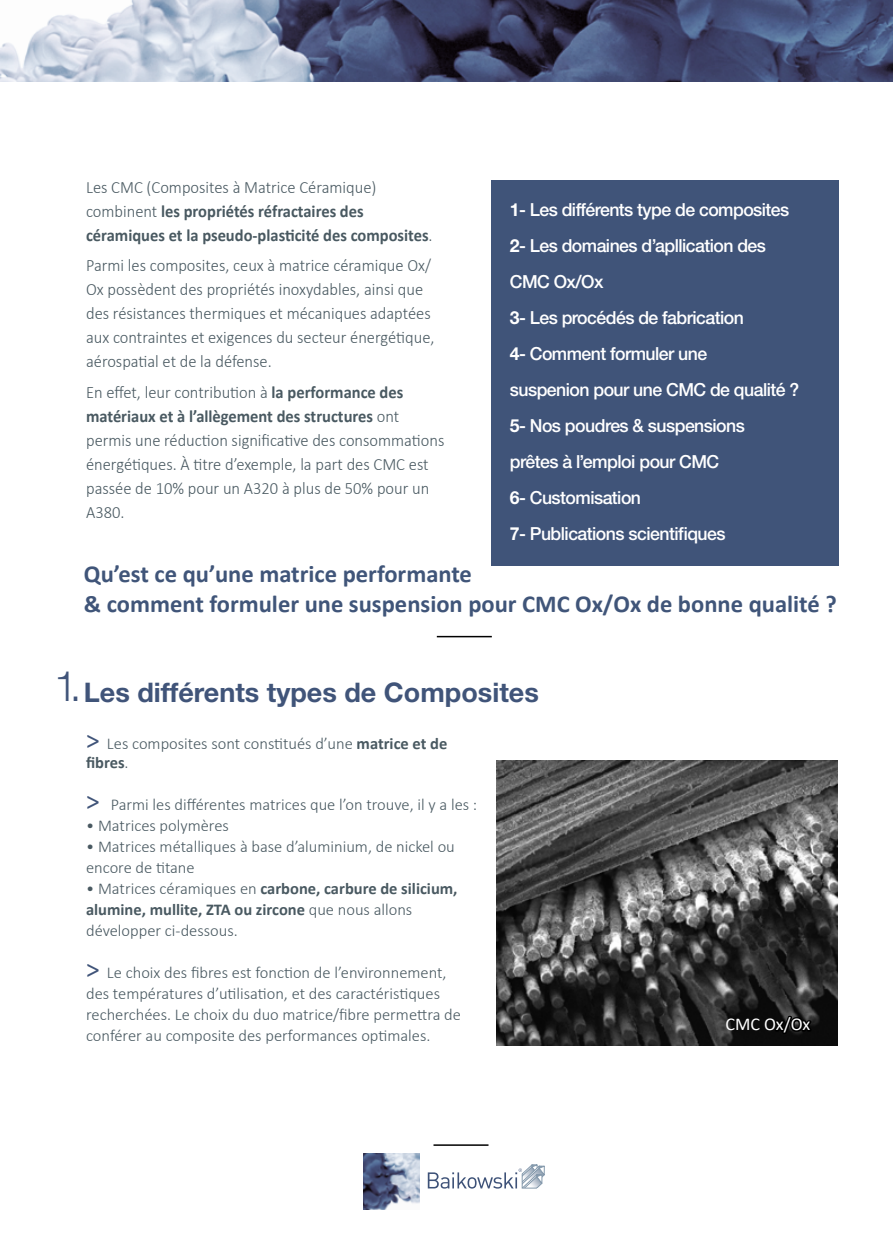
<style>
.page{position:relative;width:893px;height:1234px;background:#fff}
.page>*{position:absolute;margin:0;border:0;box-sizing:border-box;transform-origin:0 0}
.t1{font:300 42px "Helvetica Neue LT Std";color:#405479}
.t2{font:700 27px "Helvetica Neue LT Std";color:#405479}
.t3{font:700 24.3px/30px "Calibri";color:#405579}
.t4{font:500 18px/36px "Helvetica Neue LT Std";letter-spacing:-.03em;color:#fff}
.t5{font:18px "Calibri";letter-spacing:-.005em;color:#fff}
.t6{font:300 17.4px/24px "Calibri";color:#495961;scale:.95 1}
.t7{font:700 17.4px/24px "Calibri";color:#495961;scale:.95 1}
.t8{font:300 16.5px/21px "Calibri";color:#495961}
.s1{font-weight:300}
.s2{font-weight:700}
.s3{font-weight:400;font-size:27px;color:#405479}
.s4{color:#000}
</style>
<div class="page">
<img style="left:0;top:0;width:893px;height:82px">
<img style="left:364px;top:1153px;width:56px;height:55px">
<svg style="left:428px;top:1164px;width:117px;height:25px"></svg>
<hr style="left:433px;top:1144px;width:55px;height:1px;background:#000">
<div style="left:492px;top:180px;width:347px;height:385px;background:#405479"></div>
<img style="left:497px;top:760px;width:341px;height:285px">
<hr style="left:437px;top:635px;width:55px;height:2px;background:#000">
<p class="t7" style="left:86px;top:175px;width:366px"><span class="s1">Les CMC (Composites à Matrice Céramique) combinent</span> les propriétés réfractaires des céramiques et la pseudo-plasticité des composites<span class="s1">.</span></p>
<p class="t6" style="left:86px;top:253px;width:368px">Parmi les composites, ceux à matrice céramique Ox/ Ox possèdent des propriétés inoxydables, ainsi que des résistances thermiques et mécaniques adaptées aux contraintes et exigences du secteur énergétique, aérospatial et de la défense.</p>
<p class="t6" style="left:86px;top:380px;width:379px">En effet, leur contribution à <span class="s2">la performance des matériaux et à l’allègement des structures</span> ont permis une réduction significative des consommations énergétiques. À titre d’exemple, la part des CMC est passée de 10% pour un A320 à plus de 50% pour un A380.</p>
<p class="t4" style="left:510px;top:191px;width:291px"><span class="s2">1</span>- Les différents type de composites<br><span class="s2">2</span>- Les domaines d’apllication des<br>CMC Ox/Ox<br><span class="s2">3</span>- Les procédés de fabrication<br><span class="s2">4</span>- Comment formuler une<br>suspenion pour une CMC de qualité ?<br><span class="s2">5</span>- Nos poudres &amp; suspensions<br>prêtes à l’emploi pour CMC<br><span class="s2">6</span>- Customisation<br><span class="s2">7</span>- Publications scientifiques</p>
<h3 class="t3" style="left:84px;top:558px;width:754px">Qu’est ce qu’une matrice performante<br>&amp; comment formuler une suspension pour CMC Ox/Ox de bonne qualité ?</h3>
<h1 class="t1" style="left:54px;top:660px;width:29px">1.</h1>
<h2 class="t2" style="left:84px;top:675px;width:456px">Les différents types de Composites</h2>
<p class="t8" style="left:86px;top:733px;width:363px;line-height:19.5px"><span class="s3">&gt;</span> Les composites sont constitués d’une <span class="s2">matrice et de fibres</span>.</p>
<p class="t8" style="left:86px;top:793px;width:393px"><span class="s3">&gt;</span> Parmi les différentes matrices que l’on trouve, il y a les :</p>
<p class="t8" style="left:86px;top:814px;width:144px">• Matrices polymères</p>
<p class="t8" style="left:86px;top:835px;width:370px">• Matrices métalliques à base d’aluminium, de nickel ou encore de titane</p>
<p class="t8" style="left:86px;top:877px;width:373px">• Matrices céramiques en <span class="s2">carbone, carbure de silicium, alumine, mullite, ZTA ou zircone</span> que nous allons développer ci-dessous.</p>
<p class="t8" style="left:86px;top:961px;width:376px"><span class="s3">&gt;</span> Le choix des fibres est fonction de l’environnement, des températures d’utilisation, et des caractéristiques recherchées. Le choix du duo matrice/fibre permettra de conférer au composite des performances optimales.</p>
<p class="t5" style="left:725px;top:1011px;width:86px">CMC O<span class="s4">x/Ox</span></p>
</div>
